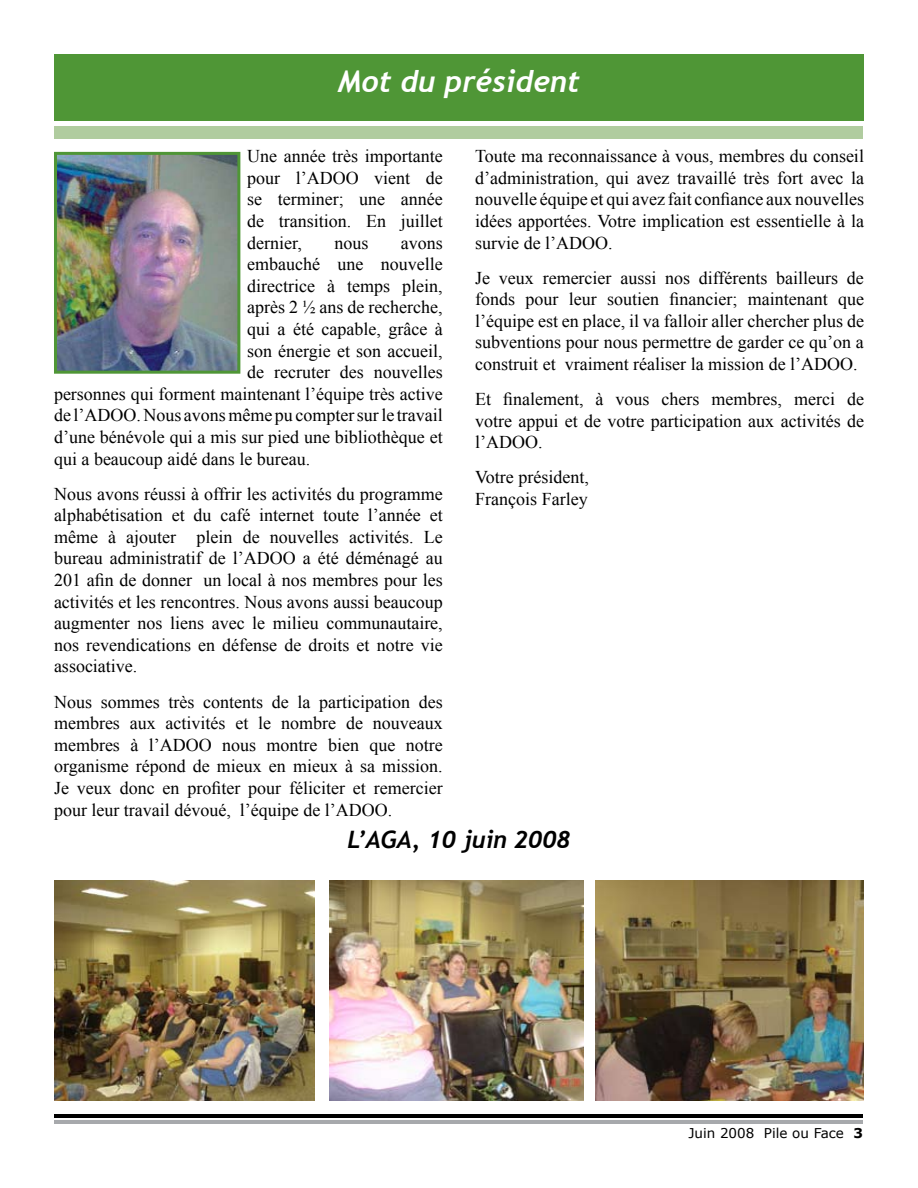
<style>
.page{position:relative;width:918px;height:1188px;background:#fff}
.page>*{position:absolute;margin:0;border:0;box-sizing:border-box;transform-origin:0 0}
.t1{font:italic 700 34.5px "Trebuchet";color:#fff}
.t2{font:italic 700 30px "Trebuchet";color:#fff}
.t3{font:italic 700 24px "Trebuchet";color:#000}
.t4{font:18px/21.6px "Times New Roman";color:#000;text-align:justify}
.t5{font:13.5px "Verdana";color:#000}
.s1{font-weight:700}
</style>
<div class="page">
<hr style="left:55px;top:1115px;width:808px;height:3px;background:#000">
<hr style="left:55px;top:1120px;width:808px;height:3px;background:#a7a9ac">
<div style="left:54px;top:127px;width:808px;height:11px;background:#b0cc9f"></div>
<div style="left:54px;top:54px;width:808px;height:67px;background:#4f9636"></div>
<img style="left:58px;top:156px;width:178px;height:214px">
<div style="left:54px;top:152px;width:186px;height:222px;border:3px solid #4f9636"></div>
<img style="left:54px;top:881px;width:261px;height:219px">
<img style="left:329px;top:881px;width:254px;height:219px">
<img style="left:596px;top:881px;width:268px;height:219px">
<h2 class="t2" style="left:338px;top:63px;width:244px">Mot du président</h2>
<h1 class="t1" style="left:323px;top:62px;width:277px">Titre de l’article</h1>
<p class="t4" style="left:247px;top:145px;width:197px">Une année très importante pour l’ADOO vient de se terminer; une année de transition. En juillet dernier,</p>
<p class="t4" style="left:334px;top:231px;width:36px">nous</p>
<p class="t4" style="left:401px;top:231px;width:43px">avons</p>
<p class="t4" style="left:247px;top:253px;width:197px">embauché une nouvelle</p>
<p class="t4" style="left:247px;top:275px;width:197px">directrice à temps plein,</p>
<p class="t4" style="left:247px;top:296px;width:197px">après 2 ½ ans de recherche,</p>
<p class="t4" style="left:247px;top:318px;width:197px">qui a été capable, grâce à</p>
<p class="t4" style="left:247px;top:339px;width:197px">son énergie et son accueil,</p>
<p class="t4" style="left:247px;top:361px;width:197px">de recruter des nouvelles</p>
<p class="t4" style="left:54px;top:383px;width:390px">personnes qui forment maintenant l’équipe très active</p>
<p class="t4" style="left:54px;top:404px;width:390px">de l’ADOO. Nous avons même pu compter sur le travail</p>
<p class="t4" style="left:54px;top:426px;width:390px">d’une bénévole qui a mis sur pied une bibliothèque et</p>
<p class="t4" style="left:54px;top:447px;width:258px">qui a beaucoup aidé dans le bureau.</p>
<p class="t4" style="left:54px;top:483px;width:390px">Nous avons réussi à offrir les activités du programme alphabétisation et du café internet toute l’année et même à ajouter plein de nouvelles activités. Le bureau administratif de l’ADOO a été déménagé au 201 afin de donner un local à nos membres pour les activités et les rencontres. Nous avons aussi beaucoup augmenter nos liens avec le milieu communautaire, nos revendications en défense de droits et notre vie associative.</p>
<p class="t4" style="left:54px;top:690px;width:390px">Nous sommes très contents de la participation des membres aux activités et le nombre de nouveaux membres à l’ADOO nous montre bien que notre organisme répond de mieux en mieux à sa mission.<br>Je veux donc en profiter pour féliciter et remercier pour leur travail dévoué, l’équipe de l’ADOO.</p>
<p class="t4" style="left:475px;top:145px;width:390px">Toute ma reconnaissance à vous, membres du conseil d’administration, qui avez travaillé très fort avec la nouvelle équipe et qui avez fait confiance aux nouvelles idées apportées. Votre implication est essentielle à la survie de l’ADOO.</p>
<p class="t4" style="left:475px;top:267px;width:390px">Je veux remercier aussi nos différents bailleurs de fonds pour leur soutien financier; maintenant que l’équipe est en place, il va falloir aller chercher plus de subventions pour nous permettre de garder ce qu’on a construit et vraiment réaliser la mission de l’ADOO.</p>
<p class="t4" style="left:475px;top:388px;width:390px">Et finalement, à vous chers membres, merci de votre appui et de votre participation aux activités de l’ADOO.</p>
<p class="t4" style="left:475px;top:466px;width:115px">Votre président,<br>François Farley</p>
<h3 class="t3" style="left:347px;top:825px;width:225px">L’AGA, 10 juin 2008</h3>
<p class="t5" style="left:688px;top:1125px;width:176px">Juin 2008 Pile ou Face <span class="s1">3</span></p>
</div>
